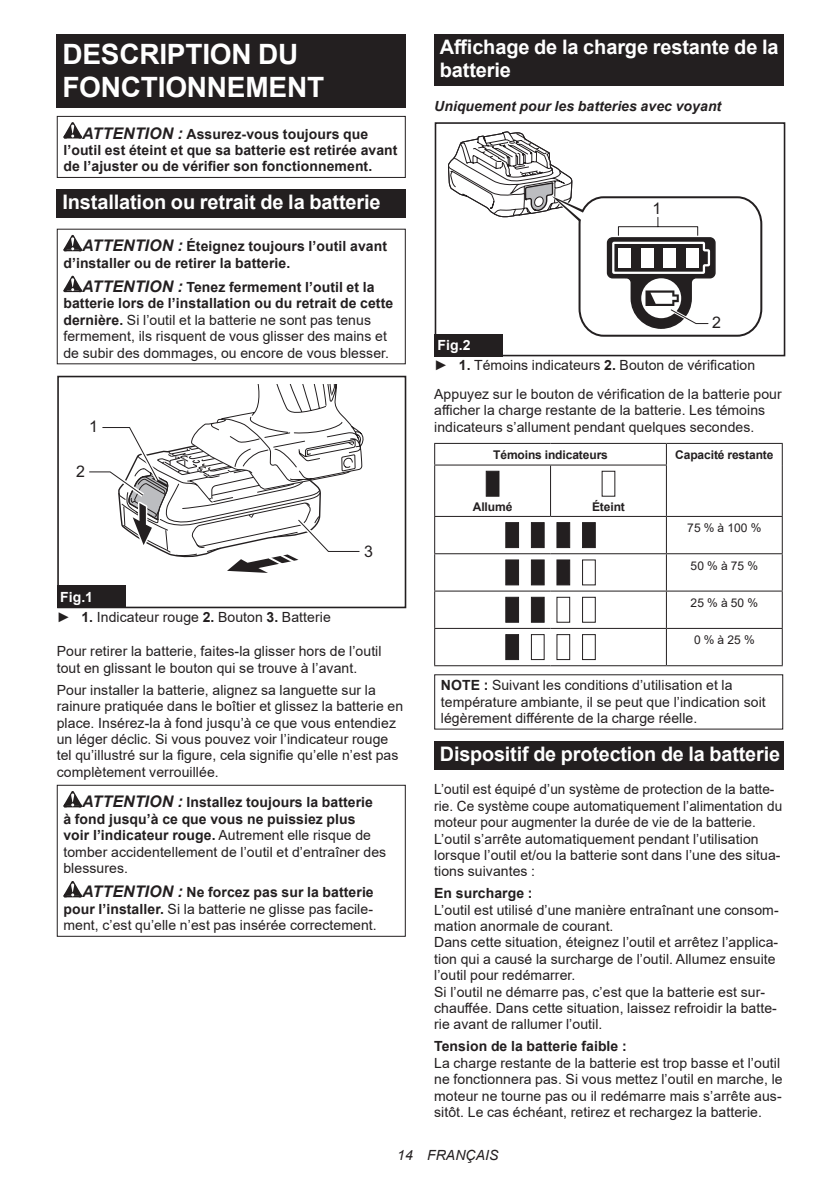
<style>
.page{position:relative;width:840px;height:1191px;background:#fff}
.page>*{position:absolute;margin:0;border:0;box-sizing:border-box;transform-origin:0 0}
.t1{font:700 28px/32.8px "Arial";letter-spacing:-.01em;color:#fff}
.t2{font:700 20px/23.4px "Arial";letter-spacing:-.01em;color:#fff}
.t3{font:16px "Arial";color:#231f20}
.t4{font:14px/16.4px "Arial";letter-spacing:.005em;color:#231f20}
.t5{font:700 14px/16.4px "Arial";letter-spacing:.005em;color:#231f20}
.t6{font:italic 700 14px "Arial";letter-spacing:.005em;color:#231f20}
.t7{font:italic 14px "Arial";letter-spacing:.005em;color:#231f20}
.t8{font:700 12px "Arial";letter-spacing:-.01em;color:#231f20}
.t9{font:12px "Arial";letter-spacing:.005em;color:#231f20}
.s1{font-style:italic;font-size:16px}
.s2{font-weight:700;font-style:italic;font-size:16px}
.s3{font-weight:700}
.s4{font-weight:700;color:#fff}
.s5{font-weight:400}
</style>
<div class="page">
<div style="left:57px;top:34px;width:348px;height:74px;background:#231f20"></div>
<svg style="left:63px;top:122px;width:19px;height:16px"></svg>
<div style="left:57px;top:116px;width:348px;height:62px;border:1px solid #231f20"></div>
<div style="left:57px;top:189px;width:348px;height:29px;background:#231f20"></div>
<svg style="left:63px;top:235px;width:19px;height:16px"></svg>
<svg style="left:63px;top:276px;width:19px;height:16px"></svg>
<div style="left:57px;top:376px;width:349px;height:232px;border:2px solid #231f20"></div>
<svg style="left:89px;top:385px;width:274px;height:188px"></svg>
<div style="left:57px;top:585px;width:68px;height:23px;background:#231f20"></div>
<svg style="left:63px;top:791px;width:19px;height:16px"></svg>
<svg style="left:63px;top:881px;width:19px;height:16px"></svg>
<div style="left:57px;top:784px;width:348px;height:152px;border:1px solid #231f20"></div>
<div style="left:434px;top:34px;width:348px;height:52px;background:#231f20"></div>
<svg style="left:448px;top:131px;width:314px;height:206px"></svg>
<svg style="left:448px;top:333px;width:55px;height:20px"></svg>
<div style="left:434px;top:122px;width:350px;height:234px;border:2px solid #231f20"></div>
<div style="left:434px;top:334px;width:68px;height:22px;background:#231f20"></div>
<hr style="left:434px;top:443px;width:116px;height:1px;background:#231f20">
<svg style="left:434px;top:444px;width:1px;height:20px"></svg>
<hr style="left:550px;top:443px;width:116px;height:1px;background:#231f20">
<hr style="left:666px;top:443px;width:116px;height:1px;background:#231f20">
<svg style="left:665px;top:444px;width:1px;height:20px"></svg>
<svg style="left:781px;top:444px;width:1px;height:21px"></svg>
<hr style="left:434px;top:464px;width:116px;height:1px;background:#231f20">
<hr style="left:434px;top:465px;width:1px;height:51px;background:#231f20">
<hr style="left:550px;top:464px;width:116px;height:1px;background:#231f20">
<hr style="left:549px;top:465px;width:1px;height:51px;background:#231f20">
<hr style="left:665px;top:465px;width:1px;height:51px;background:#231f20">
<hr style="left:781px;top:465px;width:1px;height:51px;background:#231f20">
<hr style="left:434px;top:516px;width:116px;height:1px;background:#231f20">
<hr style="left:434px;top:517px;width:1px;height:36px;background:#231f20">
<hr style="left:550px;top:516px;width:116px;height:1px;background:#231f20">
<hr style="left:666px;top:516px;width:116px;height:1px;background:#231f20">
<hr style="left:665px;top:517px;width:1px;height:36px;background:#231f20">
<hr style="left:781px;top:517px;width:1px;height:36px;background:#231f20">
<hr style="left:434px;top:553px;width:116px;height:1px;background:#231f20">
<hr style="left:434px;top:554px;width:1px;height:36px;background:#231f20">
<hr style="left:550px;top:553px;width:116px;height:1px;background:#231f20">
<hr style="left:666px;top:553px;width:116px;height:1px;background:#231f20">
<hr style="left:665px;top:554px;width:1px;height:36px;background:#231f20">
<hr style="left:781px;top:554px;width:1px;height:36px;background:#231f20">
<hr style="left:434px;top:590px;width:116px;height:1px;background:#231f20">
<hr style="left:434px;top:591px;width:1px;height:37px;background:#231f20">
<hr style="left:550px;top:590px;width:116px;height:1px;background:#231f20">
<hr style="left:666px;top:590px;width:116px;height:1px;background:#231f20">
<hr style="left:665px;top:591px;width:1px;height:37px;background:#231f20">
<hr style="left:781px;top:591px;width:1px;height:37px;background:#231f20">
<hr style="left:434px;top:628px;width:116px;height:1px;background:#231f20">
<hr style="left:434px;top:629px;width:1px;height:36px;background:#231f20">
<hr style="left:550px;top:628px;width:116px;height:1px;background:#231f20">
<hr style="left:666px;top:628px;width:116px;height:1px;background:#231f20">
<hr style="left:665px;top:629px;width:1px;height:36px;background:#231f20">
<hr style="left:781px;top:629px;width:1px;height:36px;background:#231f20">
<hr style="left:434px;top:665px;width:116px;height:1px;background:#231f20">
<hr style="left:550px;top:665px;width:116px;height:1px;background:#231f20">
<hr style="left:666px;top:665px;width:116px;height:1px;background:#231f20">
<svg style="left:485px;top:471px;width:14px;height:26px"></svg>
<svg style="left:601px;top:471px;width:14px;height:26px"></svg>
<svg style="left:505px;top:522px;width:14px;height:26px"></svg>
<svg style="left:530px;top:522px;width:15px;height:26px"></svg>
<svg style="left:556px;top:522px;width:14px;height:26px"></svg>
<svg style="left:582px;top:522px;width:13px;height:26px"></svg>
<svg style="left:505px;top:559px;width:14px;height:26px"></svg>
<svg style="left:530px;top:559px;width:15px;height:26px"></svg>
<svg style="left:556px;top:559px;width:39px;height:26px"></svg>
<svg style="left:505px;top:597px;width:14px;height:26px"></svg>
<svg style="left:530px;top:597px;width:65px;height:26px"></svg>
<svg style="left:505px;top:634px;width:90px;height:26px"></svg>
<div style="left:434px;top:741px;width:348px;height:28px;background:#231f20"></div>
<h1 class="t1" style="left:62px;top:38px;width:263px">DESCRIPTION DU<br>FONCTIONNEMENT</h1>
<p class="t5" style="left:63px;top:125px;width:335px;text-indent:19px"><span class="s1">ATTENTION :</span> Assurez-vous toujours que l’outil est éteint et que sa batterie est retirée avant de l’ajuster ou de vérifier son fonctionnement.</p>
<h2 class="t2" style="left:62px;top:191px;width:319px">Installation ou retrait de la batterie</h2>
<p class="t5" style="left:63px;top:238px;width:325px;text-indent:19px"><span class="s1">ATTENTION :</span> Éteignez toujours l’outil avant d’installer ou de retirer la batterie.</p>
<p class="t4" style="left:63px;top:279px;width:331px;text-indent:19px"><span class="s2">ATTENTION :</span> <span class="s3">Tenez fermement l’outil et la batterie lors de l’installation ou du retrait de cette dernière.</span> Si l’outil et la batterie ne sont pas tenus fermement, ils risquent de vous glisser des mains et de subir des dommages, ou encore de vous blesser.</p>
<p class="t3" style="left:89px;top:416px;width:10px">1</p>
<p class="t3" style="left:76px;top:460px;width:10px">2</p>
<p class="t3" style="left:364px;top:541px;width:10px">3</p>
<p class="t4" style="left:57px;top:586px;width:275px;line-height:20.2px"><span class="s4">Fig.1<br></span>► <span class="s3">1.</span> Indicateur rouge <span class="s3">2.</span> Bouton <span class="s3">3.</span> Batterie</p>
<p class="t4" style="left:57px;top:643px;width:326px">Pour retirer la batterie, faites-la glisser hors de l’outil tout en glissant le bouton qui se trouve à l’avant.</p>
<p class="t4" style="left:57px;top:681px;width:348px">Pour installer la batterie, alignez sa languette sur la rainure pratiquée dans le boîtier et glissez la batterie en place. Insérez-la à fond jusqu’à ce que vous entendiez un léger déclic. Si vous pouvez voir l’indicateur rouge tel qu’illustré sur la figure, cela signifie qu’elle n’est pas complètement verrouillée.</p>
<p class="t5" style="left:63px;top:794px;width:324px;text-indent:19px"><span class="s1">ATTENTION :</span> Installez toujours la batterie<br>à fond jusqu’à ce que vous ne puissiez plus<br>voir l’indicateur rouge. <span class="s5">Autrement elle risque de tomber accidentellement de l’outil et d’entraîner des blessures.</span></p>
<p class="t4" style="left:63px;top:884px;width:314px;text-indent:19px"><span class="s2">ATTENTION :</span> <span class="s3">Ne forcez pas sur la batterie pour l’installer.</span> Si la batterie ne glisse pas facile&shy;ment, c’est qu’elle n’est pas insérée correctement.</p>
<h2 class="t2" style="left:439px;top:36px;width:340px">Affichage de la charge restante de la batterie</h2>
<p class="t6" style="left:434px;top:97px;width:288px">Uniquement pour les batteries avec voyant</p>
<p class="t3" style="left:652px;top:198px;width:10px">1</p>
<p class="t3" style="left:711px;top:312px;width:10px">2</p>
<p class="t4" style="left:434px;top:334px;width:322px;line-height:20.2px"><span class="s4">Fig.2<br></span>► <span class="s3">1.</span> Témoins indicateurs <span class="s3">2.</span> Bouton de vérification</p>
<p class="t4" style="left:434px;top:385px;width:349px">Appuyez sur le bouton de vérification de la batterie pour afficher la charge restante de la batterie. Les témoins indicateurs s’allument pendant quelques secondes.</p>
<p class="t8" style="left:493px;top:447px;width:116px">Témoins indicateurs</p>
<p class="t8" style="left:674px;top:447px;width:100px">Capacité restante</p>
<p class="t8" style="left:472px;top:498px;width:41px">Allumé</p>
<p class="t8" style="left:591px;top:498px;width:34px">Éteint</p>
<p class="t9" style="left:686px;top:520px;width:76px">75 % à 100 %</p>
<p class="t9" style="left:690px;top:557px;width:69px">50 % à 75 %</p>
<p class="t9" style="left:690px;top:594px;width:69px">25 % à 50 %</p>
<p class="t9" style="left:693px;top:632px;width:62px">0% à 25%</p>
<p class="t4" style="left:440px;top:677px;width:326px"><span class="s3">NOTE :</span> Suivant les conditions d’utilisation et la température ambiante, il se peut que l’indication soit légèrement différente de la charge réelle.</p>
<h2 class="t2" style="left:439px;top:742px;width:341px">Dispositif de protection de la batterie</h2>
<p class="t4" style="left:434px;top:781px;width:349px">L’outil est équipé d’un système de protection de la batte&shy;rie. Ce système coupe automatiquement l’alimentation du moteur pour augmenter la durée de vie de la batterie.<br>L’outil s’arrête automatiquement pendant l’utilisation lorsque l’outil et/ou la batterie sont dans l’une des situa&shy;tions suivantes :</p>
<p class="t5" style="left:434px;top:885px;width:100px">En surcharge :</p>
<p class="t4" style="left:434px;top:901px;width:346px">L’outil est utilisé d’une manière entraînant une consom&shy;mation anormale de courant.<br>Dans cette situation, éteignez l’outil et arrêtez l’applica&shy;tion qui a causé la surcharge de l’outil. Allumez ensuite l’outil pour redémarrer.<br>Si l’outil ne démarre pas, c’est que la batterie est sur&shy;chauffée. Dans cette situation, laissez refroidir la batte&shy;rie avant de rallumer l’outil.</p>
<p class="t5" style="left:434px;top:1038px;width:194px">Tension de la batterie faible :</p>
<p class="t4" style="left:434px;top:1054px;width:350px">La charge restante de la batterie est trop basse et l’outil ne fonctionnera pas. Si vous mettez l’outil en marche, le moteur ne tourne pas ou il redémarre mais s’arrête aus&shy;sitôt. Le cas échéant, retirez et rechargez la batterie.</p>
<p class="t7" style="left:397px;top:1146px;width:103px">14 FRANÇAIS</p>
</div>
